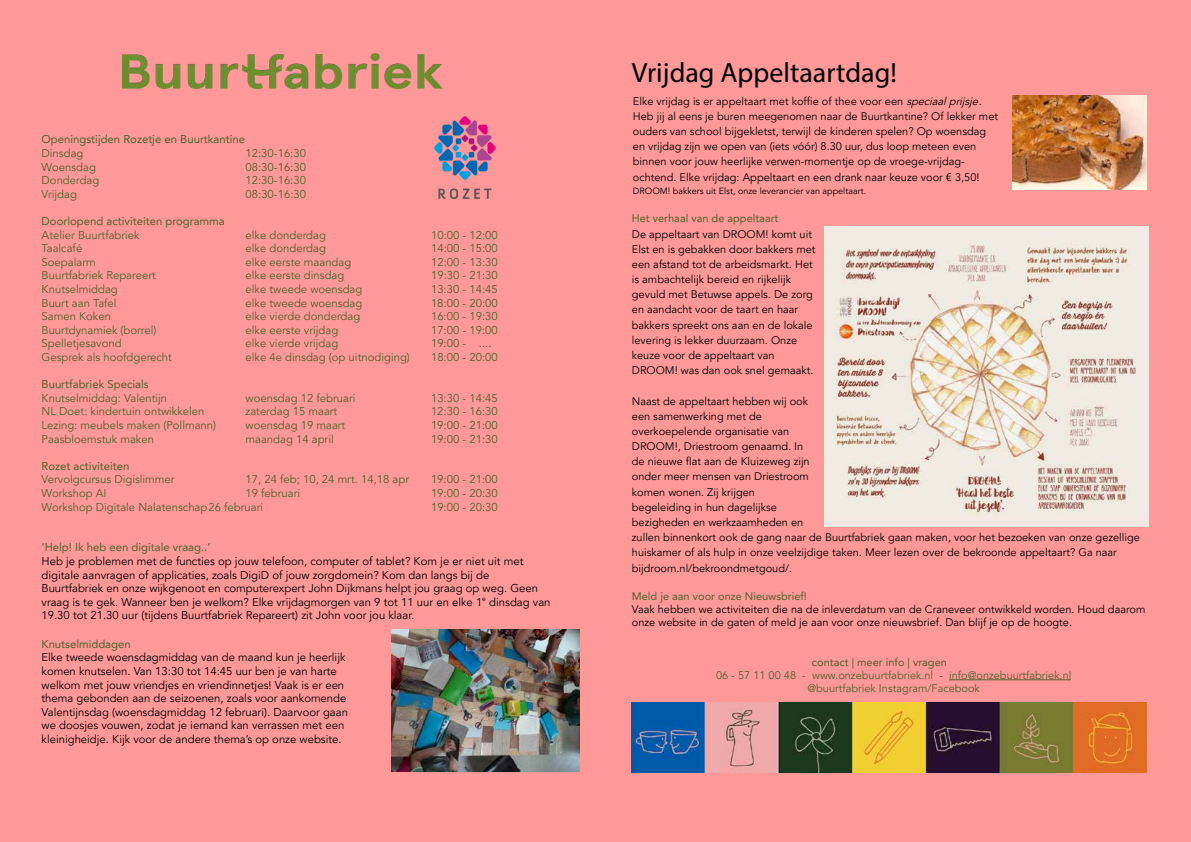
<style>
.page{position:relative;width:1191px;height:842px;background:#ff9899}
.page>*{position:absolute;margin:0;border:0;box-sizing:border-box;transform-origin:0 0}
.t1{font:28px "Myriad Variable Concept";color:#000}
.t2{font:11.3px "Avenir LT Pro";color:#4f6228}
.t3{font:11.3px/13.6px "Avenir LT Pro";color:#000}
.t4{font:11.3px "Avenir LT Pro";color:#4f6228}
.t5{font:11px/15.2px "Avenir LT Pro";color:#000}
.t6{font:11px/13.2px "Avenir LT Pro";color:#4f6228;text-align:center}
.t7{font:11px "Avenir LT Pro";color:#4f6228}
.t8{font:9px "Avenir LT Pro";color:#000}
.s1{font-style:italic}
</style>
<div class="page">
<img style="left:123px;top:53px;width:319px;height:36px">
<img style="left:435px;top:116px;width:61px;height:83px">
<img style="left:391px;top:629px;width:188px;height:142px">
<hr style="left:949px;top:679px;width:122px;height:1px;background:#4f6228">
<img style="left:1012px;top:95px;width:134px;height:94px">
<img style="left:824px;top:227px;width:324px;height:299px">
<img style="left:632px;top:702px;width:514px;height:70px">
<p class="t4" style="left:42px;top:133px;width:205px">Openingstijden Rozetje en Buurtkantine</p>
<p class="t2" style="left:42px;top:146px;width:43px">Dinsdag</p>
<p class="t2" style="left:245px;top:146px;width:62px">12:30-16:30</p>
<p class="t2" style="left:42px;top:160px;width:56px">Woensdag</p>
<p class="t2" style="left:245px;top:160px;width:62px">08:30-16:30</p>
<p class="t2" style="left:42px;top:174px;width:59px">Donderdag</p>
<p class="t2" style="left:245px;top:174px;width:62px">12:30-16:30</p>
<p class="t2" style="left:42px;top:187px;width:37px">Vrijdag</p>
<p class="t2" style="left:246px;top:187px;width:62px">08:30-16:30</p>
<p class="t4" style="left:42px;top:214px;width:185px">Doorlopend activiteiten programma</p>
<p class="t2" style="left:42px;top:228px;width:100px">Atelier Buurtfabriek</p>
<p class="t2" style="left:246px;top:228px;width:82px">elke donderdag</p>
<p class="t2" style="left:431px;top:228px;width:68px">10:00 - 12:00</p>
<p class="t2" style="left:42px;top:242px;width:42px">Taalcafé</p>
<p class="t2" style="left:246px;top:242px;width:82px">elke donderdag</p>
<p class="t2" style="left:431px;top:242px;width:68px">14:00 - 15:00</p>
<p class="t2" style="left:42px;top:255px;width:56px">Soepalarm</p>
<p class="t2" style="left:246px;top:255px;width:107px">elke eerste maandag</p>
<p class="t2" style="left:431px;top:255px;width:68px">12:00 - 13:30</p>
<p class="t2" style="left:42px;top:269px;width:116px">Buurtfabriek Repareert</p>
<p class="t2" style="left:246px;top:269px;width:100px">elke eerste dinsdag</p>
<p class="t2" style="left:431px;top:269px;width:68px">19:30 - 21:30</p>
<p class="t2" style="left:42px;top:282px;width:78px">Knutselmiddag</p>
<p class="t2" style="left:245px;top:282px;width:118px">elke tweede woensdag</p>
<p class="t2" style="left:431px;top:282px;width:68px">13:30 - 14:45</p>
<p class="t2" style="left:42px;top:296px;width:77px">Buurt aan Tafel</p>
<p class="t2" style="left:245px;top:296px;width:118px">elke tweede woensdag</p>
<p class="t2" style="left:431px;top:296px;width:68px">18:00 - 20:00</p>
<p class="t2" style="left:42px;top:309px;width:71px">Samen Koken</p>
<p class="t2" style="left:245px;top:309px;width:116px">elke vierde donderdag</p>
<p class="t2" style="left:431px;top:309px;width:68px">16:00 - 19:30</p>
<p class="t2" style="left:42px;top:323px;width:116px">Buurtdynamiek (borrel)</p>
<p class="t2" style="left:245px;top:323px;width:94px">elke eerste vrijdag</p>
<p class="t2" style="left:431px;top:323px;width:68px">17:00 - 19:00</p>
<p class="t2" style="left:42px;top:337px;width:82px">Spelletjesavond</p>
<p class="t2" style="left:245px;top:337px;width:94px">elke vierde vrijdag</p>
<p class="t2" style="left:431px;top:337px;width:62px">19:00 - ....</p>
<p class="t2" style="left:42px;top:350px;width:132px">Gesprek als hoofdgerecht</p>
<p class="t2" style="left:245px;top:350px;width:166px">elke 4e dinsdag (op uitnodiging)</p>
<p class="t2" style="left:431px;top:350px;width:68px">18:00 - 20:00</p>
<p class="t4" style="left:42px;top:377px;width:109px">Buurtfabriek Specials</p>
<p class="t2" style="left:42px;top:391px;width:127px">Knutselmiddag: Valentijn</p>
<p class="t2" style="left:245px;top:391px;width:111px">woensdag 12 februari</p>
<p class="t2" style="left:431px;top:391px;width:68px">13:30 - 14:45</p>
<p class="t2" style="left:42px;top:405px;width:164px">NL Doet: kindertuin ontwikkelen</p>
<p class="t2" style="left:245px;top:405px;width:93px">zaterdag 15 maart</p>
<p class="t2" style="left:431px;top:405px;width:68px">12:30 - 16:30</p>
<p class="t2" style="left:42px;top:418px;width:176px">Lezing: meubels maken (Pollmann)</p>
<p class="t2" style="left:245px;top:418px;width:101px">woensdag 19 maart</p>
<p class="t2" style="left:431px;top:418px;width:68px">19:00 - 21:00</p>
<p class="t2" style="left:42px;top:432px;width:114px">Paasbloemstuk maken</p>
<p class="t2" style="left:245px;top:432px;width:90px">maandag 14 april</p>
<p class="t2" style="left:431px;top:432px;width:68px">19:00 - 21:30</p>
<p class="t4" style="left:42px;top:459px;width:89px">Rozet activiteiten</p>
<p class="t2" style="left:42px;top:473px;width:135px">Vervolgcursus Digislimmer</p>
<p class="t2" style="left:245px;top:473px;width:165px">17, 24 feb; 10, 24 mrt. 14,18 apr</p>
<p class="t2" style="left:431px;top:473px;width:68px">19:00 - 21:00</p>
<p class="t2" style="left:42px;top:486px;width:67px">Workshop AI</p>
<p class="t2" style="left:245px;top:486px;width:56px">19 februari</p>
<p class="t2" style="left:431px;top:486px;width:68px">19:00 - 20:30</p>
<p class="t2" style="left:42px;top:500px;width:223px">Workshop Digitale Nalatenschap26 februari</p>
<p class="t2" style="left:431px;top:500px;width:68px">19:00 - 20:30</p>
<p class="t4" style="left:42px;top:540px;width:170px">‘Help! Ik heb een digitale vraag..’</p>
<p class="t3" style="left:42px;top:554px;width:510px">Heb je problemen met de functies op jouw telefoon, computer of tablet? Kom je er niet uit met digitale aanvragen of applicaties, zoals DigiD of jouw zorgdomein? Kom dan langs bij de Buurtfabriek en onze wijkgenoot en computerexpert John Dijkmans helpt jou graag op weg. Geen vraag is te gek. Wanneer ben je welkom? Elke vrijdagmorgen van 9 tot 11 uur en elke 1<sup>e</sup> dinsdag van 19.30 tot 21.30 uur (tijdens Buurtfabriek Repareert) zit John voor jou klaar.</p>
<p class="t4" style="left:42px;top:637px;width:91px">Knutselmiddagen</p>
<p class="t3" style="left:41px;top:651px;width:308px">Elke tweede woensdagmiddag van de maand kun je heerlijk komen knutselen. Van 13:30 tot 14:45 uur ben je van harte welkom met jouw vriendjes en vriendinnetjes! Vaak is er een thema gebonden aan de seizoenen, zoals voor aankomende Valentijnsdag (woensdagmiddag 12 februari). Daarvoor gaan we doosjes vouwen, zodat je iemand kan verrassen met een kleinigheidje. Kijk voor de andere thema’s op onze website.</p>
<h1 class="t1" style="left:632px;top:56px;width:266px">Vrijdag Appeltaartdag!</h1>
<p class="t5" style="left:633px;top:93px;width:367px">Elke vrijdag is er appeltaart met koffie of thee voor een <span class="s1">speciaalprijsje</span>.<br>Heb jij al eens je buren meegenomen naar de Buurtkantine? Of lekker met ouders van school bijgekletst, terwijl de kinderen spelen? Op woensdag en vrijdag zijn we open van (iets vóór) 8.30 uur, dus loop meteen even binnen voor jouw heerlijke verwen-momentje op de vroege-vrijdag&shy;ochtend. Elke vrijdag: Appeltaart en een drank naar keuze voor € 3,50!</p>
<p class="t8" style="left:633px;top:185px;width:235px">DROOM! bakkers uit Elst, onze leverancier van appeltaart.</p>
<p class="t7" style="left:632px;top:212px;width:148px">Het verhaal van de appeltaart</p>
<p class="t5" style="left:632px;top:226px;width:185px">De appeltaart van DROOM! komt uit Elst en is gebakken door bakkers met een afstand tot de arbeidsmarkt. Het is ambachtelijk bereid en rijkelijk gevuld met Betuwse appels. De zorg en aandacht voor de taart en haar bakkers spreekt ons aan en de lokale levering is lekker duurzaam. Onze keuze voor de appeltaart van DROOM! was dan ook snel gemaakt.</p>
<p class="t5" style="left:632px;top:393px;width:509px">Naast de appeltaart hebben wij ook<br>een samenwerking met de<br>overkoepelende organisatie van<br>DROOM!, Driestroom genaamd. In<br>de nieuwe flat aan de Kluizeweg zijn<br>onder meer mensen van Driestroom<br>komen wonen. Zij krijgen<br>begeleiding in hun dagelijkse<br>bezigheden en werkzaamheden en<br>zullen binnenkort ook de gang naar de Buurtfabriek gaan maken, voor het bezoeken van onze gezellige huiskamer of als hulp in onze veelzijdige taken. Meer lezen over de bekroonde appeltaart? Ga naar bijdroom.nl/bekroondmetgoud/.</p>
<p class="t7" style="left:632px;top:589px;width:177px">Meld je aan voor onze Nieuwsbrief!</p>
<p class="t5" style="left:632px;top:603px;width:515px;line-height:13.2px">Vaak hebben we activiteiten die na de inleverdatum van de Craneveer ontwikkeld worden. Houd daarom onze website in de gaten of meld je aan voor onze nieuwsbrief. Dan blijf je op de hoogte.</p>
<p class="t7" style="left:812px;top:655px;width:136px">contact | meer info | vragen</p>
<p class="t6" style="left:716px;top:669px;width:357px">06 - 57 11 00 48 - www.onzebuurtfabriek.nl - info@onzebuurtfabriek.nl @buurtfabriek Instagram/Facebook</p>
</div>
